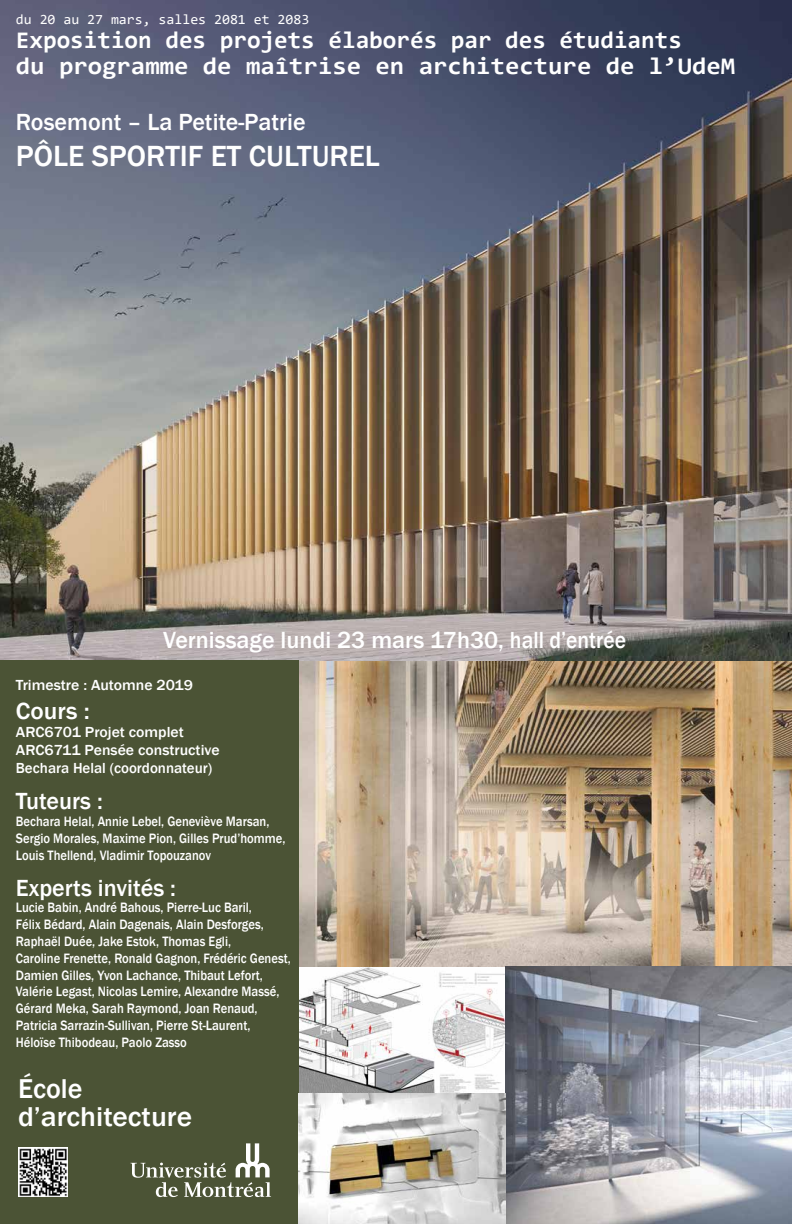
<style>
.page{position:relative;width:792px;height:1224px;background:#fff}
.page>*{position:absolute;margin:0;border:0;box-sizing:border-box;transform-origin:0 0}
.t1{font:500 30px "Franklin Gothic";color:#fff}
.t2{font:500 28px/28px "Franklin Gothic";color:#fff}
.t3{font:500 24px "Franklin Gothic";color:#fff}
.t4{font:700 24px/26px "Consolas";color:#fff}
.t5{font:500 24px "Franklin Gothic";color:#fff;scale:1.05 1}
.t6{font:500 15px/18px "Franklin Gothic";color:#fff;scale:1.05 1}
.t7{font:500 14px/16.8px "Franklin Gothic";color:#fff;scale:.9 1}
.t8{font:14px "Consolas";color:#fff}
</style>
<div class="page">
<img style="left:298px;top:967px;width:208px;height:127px">
<img style="left:298px;top:661px;width:494px;height:306px">
<img style="left:0;top:0;width:792px;height:661px">
<div style="left:0;top:661px;width:298px;height:563px;background:#4b5335"></div>
<img style="left:18px;top:1147px;width:50px;height:50px">
<svg style="left:130px;top:1143px;width:141px;height:54px"></svg>
<img style="left:506px;top:966px;width:286px;height:258px">
<img style="left:298px;top:1094px;width:208px;height:130px">
<p class="t8" style="left:16px;top:10px;width:295px">du 20 au 27 mars, salles 2081 et 2083</p>
<h3 class="t4" style="left:16px;top:27px;width:721px">Exposition des projets élaborés par des étudiants<br>du programme de maîtrise en architecture de l’UdeM</h3>
<h3 class="t3" style="left:16px;top:107px;width:291px">Rosemont – La Petite-Patrie</h3>
<h1 class="t1" style="left:16px;top:138px;width:366px">PÔLE SPORTIF ET CULTUREL</h1>
<h3 class="t3" style="left:163px;top:625px;width:464px">Vernissage lundi 23 mars 17h30, hall d’entrée</h3>
<p class="t6" style="left:16px;top:677px;width:170px">Trimestre : Automne 2019</p>
<h3 class="t5" style="left:16px;top:696px;width:72px">Cours :</h3>
<p class="t6" style="left:16px;top:723px;width:196px">ARC6701 Projet complet<br>ARC6711 Pensée constructive<br>Bechara Helal (coordonnateur)</p>
<h3 class="t3" style="left:16px;top:786px;width:89px">Tuteurs :</h3>
<p class="t7" style="left:16px;top:813px;width:301px">Bechara Helal, Annie Lebel, Geneviève Marsan,<br>Sergio Morales, Maxime Pion, Gilles Prud’homme,<br>Louis Thellend, Vladimir Topouzanov</p>
<h3 class="t3" style="left:16px;top:873px;width:162px">Experts invités :</h3>
<p class="t7" style="left:16px;top:899px;width:307px">Lucie Babin, André Bahous, Pierre-Luc Baril,<br>Félix Bédard, Alain Dagenais, Alain Desforges, Raphaël Duée, Jake Estok, Thomas Egli,<br>Caroline Frenette, Ronald Gagnon, Frédéric Genest, Damien Gilles, Yvon Lachance, Thibaut Lefort, Valérie Legast, Nicolas Lemire, Alexandre Massé, Gérard Meka, Sarah Raymond, Joan Renaud, Patricia Sarrazin-Sullivan, Pierre St-Laurent, Héloïse Thibodeau, Paolo Zasso</p>
<h2 class="t2" style="left:18px;top:1075px;width:176px">École d’architecture</h2>
</div>
